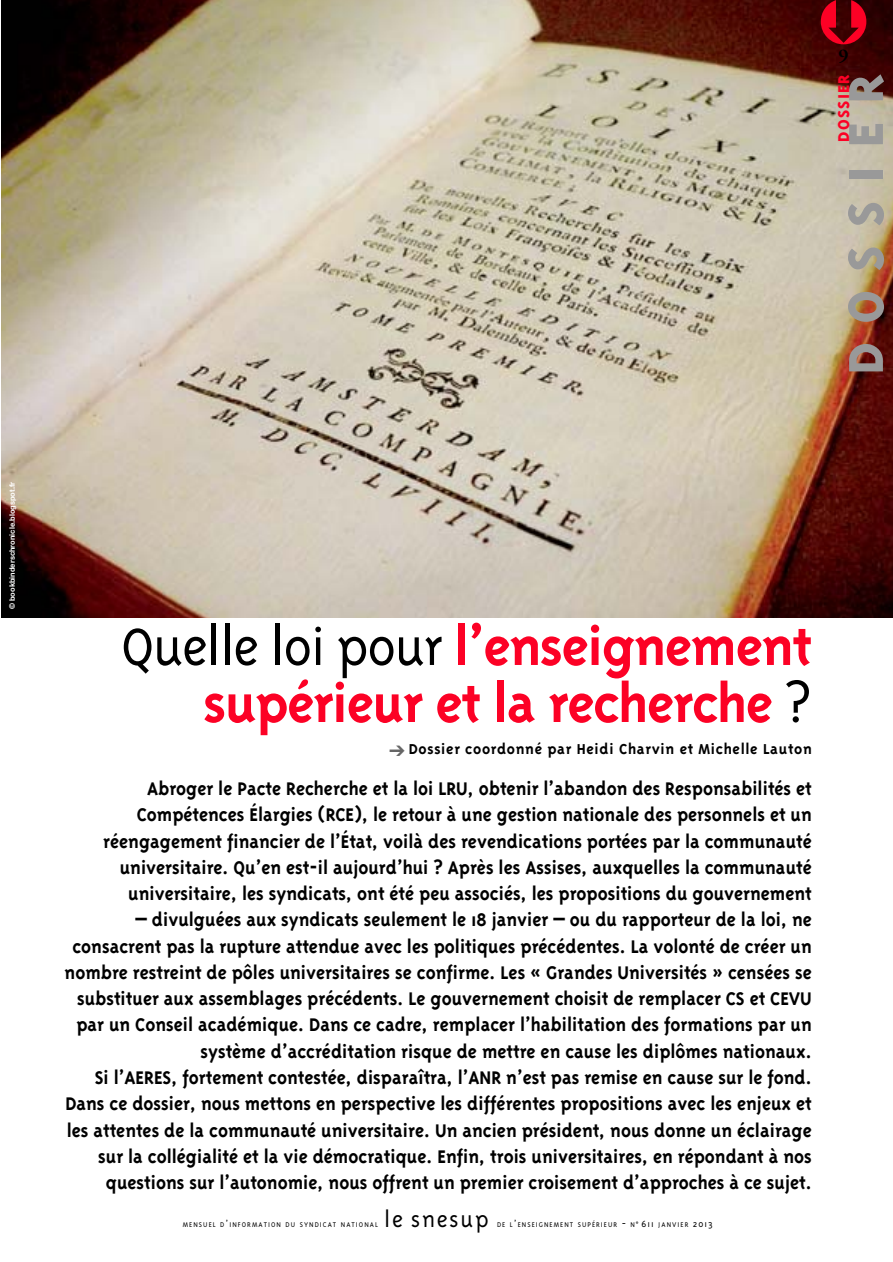
<style>
.page{position:relative;width:893px;height:1262px;background:#fff}
.page>*{position:absolute;margin:0;border:0;box-sizing:border-box;transform-origin:0 0}
.t1{font:700 60px/57px "Triplex";letter-spacing:-.02em;color:#fc0125;text-align:right}
.t2{font:800 56.25px "Triplex";letter-spacing:.335em;color:#999}
.t3{font:300 25.5px "Triplex";letter-spacing:.07em;color:#000}
.t4{font:700 21px/26.2px "Triplex";color:#000;text-align:right;scale:.96 1}
.t5{font:800 18px "Triplex";letter-spacing:.065em;color:#fc0125}
.t6{font:700 18px "Garamond";color:#000}
.t7{font:700 16.5px "Triplex";letter-spacing:.04em;color:#000}
.t8{font:300 7.8px "Triplex";letter-spacing:.135em;color:#000}
.t9{font:700 7.5px "Helvetica Neue";color:#fff}
.s1{font-weight:300;color:#000}
.s2{color:#666}
.s3{font-size:10.5px}
</style>
<div class="page">
<img style="left:1px;top:0;width:891px;height:617px">
<svg style="left:820px;top:0;width:46px;height:44px;background:#380101"></svg>
<p class="t9" style="left:10px;top:609px;width:129px;rotate:-90deg">© bookbinderschronicle.blogspot.fr</p>
<p class="t6" style="left:838px;top:48px;width:12px">9</p>
<h2 class="t2" style="left:844px;top:374px;width:302px;rotate:-90deg">DOSSIER</h2>
<p class="t5" style="left:836px;top:142px;width:69px;rotate:-90deg">DOSSIER</p>
<h1 class="t1" style="left:121px;top:622px;width:692px"><span class="s1">Quelle loi pour</span> l’enseignement supérieur et la recherche <span class="s1">?</span></h1>
<p class="t7" style="left:389px;top:742px;width:424px"><span class="s2">➔</span> Dossier coordonné par Heidi Charvin et Michelle Lauton</p>
<p class="t4" style="left:103px;top:777px;width:739px">Abroger le Pacte Recherche et la loi LRU, obtenir l’abandon des Responsabilités et Compétences Élargies (RCE), le retour à une gestion nationale des personnels et un réengagement financier de l’État, voilà des revendications portées par la communauté universitaire. Qu’en est-il aujourd’hui ? Après les Assises, auxquelles la communauté universitaire, les syndicats, ont été peu associés, les propositions du gouvernement</p>
<p class="t4" style="left:65px;top:908px;width:779px">– divulguées aux syndicats seulement le 18 janvier – ou du rapporteur de la loi, ne consacrent pas la rupture attendue avec les politiques précédentes. La volonté de créer un nombre restreint de pôles universitaires se confirme. Les « Grandes Universités » censées se substituer aux assemblages précédents. Le gouvernement choisit de remplacer CS et CEVU par un Conseil académique. Dans ce cadre, remplacer l’habilitation des formations par un système d’accréditation risque de mettre en cause les diplômes nationaux.<br>Si l’AERES, fortement contestée, disparaîtra, l’ANR n’est pas remise en cause sur le fond.<br>Dans ce dossier, nous mettons en perspective les différentes propositions avec les enjeux et les attentes de la communauté universitaire. Un ancien président, nous donne un éclairage sur la collégialité et la vie démocratique. Enfin, trois universitaires, en répondant à nos questions sur l’autonomie, nous offrent un premier croisement d’approches à ce sujet.</p>
<p class="t8" style="left:183px;top:1221px;width:197px">MENSUEL D<span class="s3">’</span>INFORMATION DU SYNDICAT NATIONAL</p>
<p class="t3" style="left:384px;top:1209px;width:106px">le snesup</p>
<p class="t8" style="left:497px;top:1221px;width:217px">DE L<span class="s3">’</span>ENSEIGNEMENT SUPÉRIEUR <span class="s3">-</span> N<span class="s3">˚ 611</span> JANVIER <span class="s3">2013</span></p>
</div>
